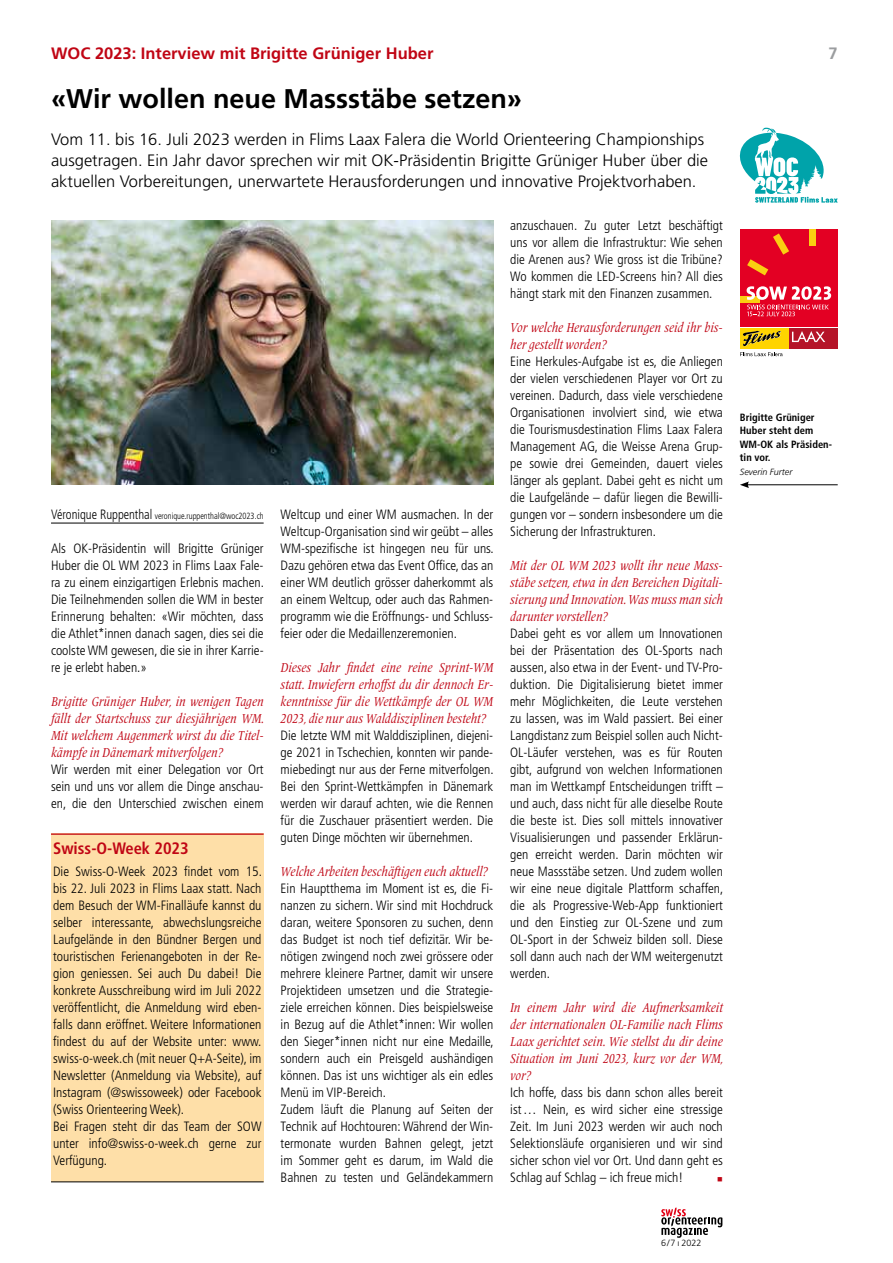
<style>
.page{position:relative;width:893px;height:1263px;background:#fff}
.page>*{position:absolute;margin:0;border:0;box-sizing:border-box;transform-origin:0 0}
.t1{font:700 27px "Frutiger LT Std";color:#000}
.t2{font:300 16.5px/21.3px "Frutiger LT Std";color:#000}
.t3{font:700 16.5px "Frutiger LT Std";color:#c00514}
.t4{font:700 condensed 16.5px "Frutiger LT Std";color:#c00514}
.t5{font:700 16.5px "Frutiger LT Std";color:#9b9d9f}
.t6{font:300 condensed 13.5px/17px "Frutiger LT Std";color:#000;text-align:justify}
.t7{font:italic condensed 13.5px/17px "Frutiger Serif LT Pro";color:#c00514;text-align:justify}
.t8{font:700 condensed 10.5px/13.5px "Frutiger LT Std";color:#000}
.t9{font:300 condensed 9px "Frutiger LT Std";color:#000;scale:.93 1}
.t10{font:italic 300 9px "Frutiger LT Std";color:#000}
.t11{font:300 9px "Frutiger LT Std";color:#000}
.t12{font:7.5px "Wingdings";color:#c00514}
.s1{font-size:13.5px}
</style>
<div class="page">
<hr style="left:51px;top:523px;width:213px;height:1px;background:#000">
<hr style="left:747px;top:484px;width:91px;height:1px;background:#000">
<svg style="left:740px;top:481px;width:9px;height:7px"></svg>
<img style="left:51px;top:220px;width:442px;height:265px">
<svg style="left:661px;top:1207px;width:61px;height:31px"></svg>
<svg style="left:740px;top:128px;width:98px;height:75px"></svg>
<div style="left:740px;top:230px;width:98px;height:97px;background:#e30023"></div>
<div style="left:740px;top:296px;width:19px;height:7px;background:#facf11"></div>
<svg style="left:747px;top:233px;width:42px;height:42px"></svg>
<div style="left:809px;top:230px;width:7px;height:16px;background:#facf11"></div>
<svg style="left:747px;top:286px;width:84px;height:30px"></svg>
<div style="left:789px;top:329px;width:49px;height:20px;background:#b51428"></div>
<div style="left:740px;top:329px;width:49px;height:20px;background:#ffd400"></div>
<svg style="left:792px;top:331px;width:33px;height:11px"></svg>
<svg style="left:743px;top:331px;width:38px;height:15px"></svg>
<svg style="left:740px;top:352px;width:43px;height:4px"></svg>
<div style="left:51px;top:833px;width:213px;height:348px;background:#fedfa8"></div>
<hr style="left:51px;top:833px;width:213px;height:2px;background:#c00514">
<hr style="left:51px;top:1181px;width:213px;height:1px;background:#000">
<p class="t3" style="left:51px;top:44px;width:384px">WOC 2023: Interview mit Brigitte Grüniger Huber</p>
<h1 class="t1" style="left:51px;top:82px;width:473px">«Wir wollen neue Massstäbe setzen»</h1>
<p class="t2" style="left:51px;top:128px;width:659px">Vom 11. bis 16. Juli 2023 werden in Flims Laax Falera die World Orienteering Championships ausgetragen. Ein Jahr davor sprechen wir mit OK-Präsidentin Brigitte Grüniger Huber über die aktuellen Vorbereitungen, unerwartete Herausforderungen und innovative Projektvorhaben.</p>
<p class="t9" style="left:51px;top:511px;width:230px"><span class="s1">Véronique Ruppenthal</span> veronique.ruppenthal@woc2023.ch</p>
<p class="t6" style="left:51px;top:540px;width:215px">Als OK-Präsidentin will Brigitte Grüniger Huber die OL WM 2023 in Flims Laax Fale&shy;ra zu einem einzigartigen Erlebnis machen.<br>Die Teilnehmenden sollen die WM in bester Erinnerung behalten: «Wir möchten, dass die Athlet*innen danach sagen, dies sei die coolste WM gewesen, die sie in ihrer Karrie&shy;re je erlebt haben.»</p>
<p class="t7" style="left:51px;top:693px;width:215px">Brigitte Grüniger Huber, in wenigen Tagen fällt der Startschuss zur diesjährigen WM.<br>Mit welchem Augenmerk wirst du die Titel&shy;kämpfe in Dänemark mitverfolgen?</p>
<p class="t6" style="left:51px;top:761px;width:214px">Wir werden mit einer Delegation vor Ort sein und uns vor allem die Dinge anschau&shy;en, die den Unterschied zwischen einem</p>
<p class="t4" style="left:53px;top:838px;width:137px">Swiss-O-Week 2023</p>
<p class="t6" style="left:53px;top:863px;width:210px;text-align:left">Die Swiss-O-Week 2023 findet vom 15. bis 22. Juli 2023 in Flims Laax statt. Nach dem Besuch der WM-Finalläufe kannst du selber interessante, abwechslungsreiche Laufgelände in den Bündner Bergen und touristischen Ferienangeboten in der Re&shy;gion geniessen. Sei auch Du dabei! Die konkrete Ausschreibung wird im Juli 2022 veröffentlicht, die Anmeldung wird eben&shy;falls dann eröffnet. Weitere Informationen findest du auf der Website unter: www. swiss-o-week.ch (mit neuer Q+A-Seite), im Newsletter (Anmeldung via Website), auf Instagram (@swissoweek) oder Facebook (Swiss Orienteering Week).<br>Bei Fragen steht dir das Team der SOW unter info@swiss-o-week.ch gerne zur Verfügung.</p>
<p class="t6" style="left:281px;top:506px;width:215px">Weltcup und einer WM ausmachen. In der Weltcup-Organisation sind wir geübt – alles WM-spezifische ist hingegen neu für uns.<br>Dazu gehören etwa das Event Office, das an einer WM deutlich grösser daherkommt als an einem Weltcup, oder auch das Rahmen&shy;programm wie die Eröffnungs- und Schluss&shy;feier oder die Medaillenzeremonien.</p>
<p class="t7" style="left:281px;top:659px;width:214px">Dieses Jahr findet eine reine Sprint-WM statt. Inwiefern erhoffst du dir dennoch Er&shy;kenntnisse für die Wettkämpfe der OL WM 2023, die nur aus Walddisziplinen besteht?</p>
<p class="t6" style="left:281px;top:727px;width:215px">Die letzte WM mit Walddisziplinen, diejeni&shy;ge 2021 in Tschechien, konnten wir pande&shy;miebedingt nur aus der Ferne mitverfolgen.<br>Bei den Sprint-Wettkämpfen in Dänemark werden wir darauf achten, wie die Rennen für die Zuschauer präsentiert werden. Die guten Dinge möchten wir übernehmen.</p>
<p class="t7" style="left:281px;top:863px;width:209px">Welche Arbeiten beschäftigen euch aktuell?</p>
<p class="t6" style="left:281px;top:880px;width:215px;text-align:left">Ein Hauptthema im Moment ist es, die Fi&shy;nanzen zu sichern. Wir sind mit Hochdruck daran, weitere Sponsoren zu suchen, denn das Budget ist noch tief defizitär. Wir be&shy;nötigen zwingend noch zwei grössere oder mehrere kleinere Partner, damit wir unsere Projektideen umsetzen und die Strategie&shy;ziele erreichen können. Dies beispielsweise in Bezug auf die Athlet*innen: Wir wollen den Sieger*innen nicht nur eine Medaille, sondern auch ein Preisgeld aushändigen können. Das ist uns wichtiger als ein edles Menü im VIP-Bereich.<br>Zudem läuft die Planung auf Seiten der Technik auf Hochtouren: Während der Win&shy;termonate wurden Bahnen gelegt, jetzt im Sommer geht es darum, im Wald die Bahnen zu testen und Geländekammern</p>
<p class="t6" style="left:510px;top:217px;width:214px">anzuschauen. Zu guter Letzt beschäftigt uns vor allem die Infrastruktur: Wie sehen die Arenen aus? Wie gross ist die Tribüne?<br>Wo kommen die LED-Screens hin? All dies hängt stark mit den Finanzen zusammen.</p>
<p class="t7" style="left:510px;top:319px;width:214px">Vor welche Herausforderungen seid ihr bis&shy;her gestellt worden?</p>
<p class="t6" style="left:510px;top:353px;width:214px">Eine Herkules-Aufgabe ist es, die Anliegen der vielen verschiedenen Player vor Ort zu vereinen. Dadurch, dass viele verschiedene Organisationen involviert sind, wie etwa die Tourismusdestination Flims Laax Falera Management AG, die Weisse Arena Grup&shy;pe sowie drei Gemeinden, dauert vieles länger als geplant. Dabei geht es nicht um die Laufgelände – dafür liegen die Bewilli&shy;gungen vor – sondern insbesondere um die Sicherung der Infrastrukturen.</p>
<p class="t7" style="left:510px;top:557px;width:214px">Mit der OL WM 2023 wollt ihr neue Mass&shy;stäbe setzen, etwa in den Bereichen Digitali&shy;sierung und Innovation. Was muss man sich darunter vorstellen?</p>
<p class="t6" style="left:510px;top:625px;width:215px">Dabei geht es vor allem um Innovationen bei der Präsentation des OL-Sports nach aussen, also etwa in der Event- und TV-Pro&shy;duktion. Die Digitalisierung bietet immer mehr Möglichkeiten, die Leute verstehen zu lassen, was im Wald passiert. Bei einer Langdistanz zum Beispiel sollen auch Nicht-OL-Läufer verstehen, was es für Routen gibt, aufgrund von welchen Informationen man im Wettkampf Entscheidungen trifft – und auch, dass nicht für alle dieselbe Route die beste ist. Dies soll mittels innovativer Visualisierungen und passender Erklärun&shy;gen erreicht werden. Darin möchten wir neue Massstäbe setzen. Und zudem wollen wir eine neue digitale Plattform schaffen, die als Progressive-Web-App funktioniert und den Einstieg zur OL-Szene und zum OL-Sport in der Schweiz bilden soll. Diese soll dann auch nach der WM weitergenutzt werden.</p>
<p class="t7" style="left:510px;top:999px;width:215px">In einem Jahr wird die Aufmerksamkeit der internationalen OL-Familie nach Flims Laax gerichtet sein. Wie stellst du dir deine Situation im Juni 2023, kurz vor der WM, vor?</p>
<p class="t6" style="left:510px;top:1084px;width:214px">Ich hoffe, dass bis dann schon alles bereit ist… Nein, es wird sicher eine stressige Zeit. Im Juni 2023 werden wir auch noch Selektionsläufe organisieren und wir sind sicher schon viel vor Ort. Und dann geht es Schlag auf Schlag – ich freue mich!</p>
<p class="t12" style="left:717px;top:1175px;width:7px">■</p>
<p class="t5" style="left:828px;top:44px;width:11px">7</p>
<p class="t8" style="left:740px;top:410px;width:94px">Brigitte Grüniger<br>Huber steht dem<br>WM-OK als Präsiden&shy;tin vor.</p>
<p class="t10" style="left:740px;top:466px;width:54px">Severin Furter</p>
<p class="t11" style="left:661px;top:1237px;width:42px">6/7 ı 2022</p>
</div>
